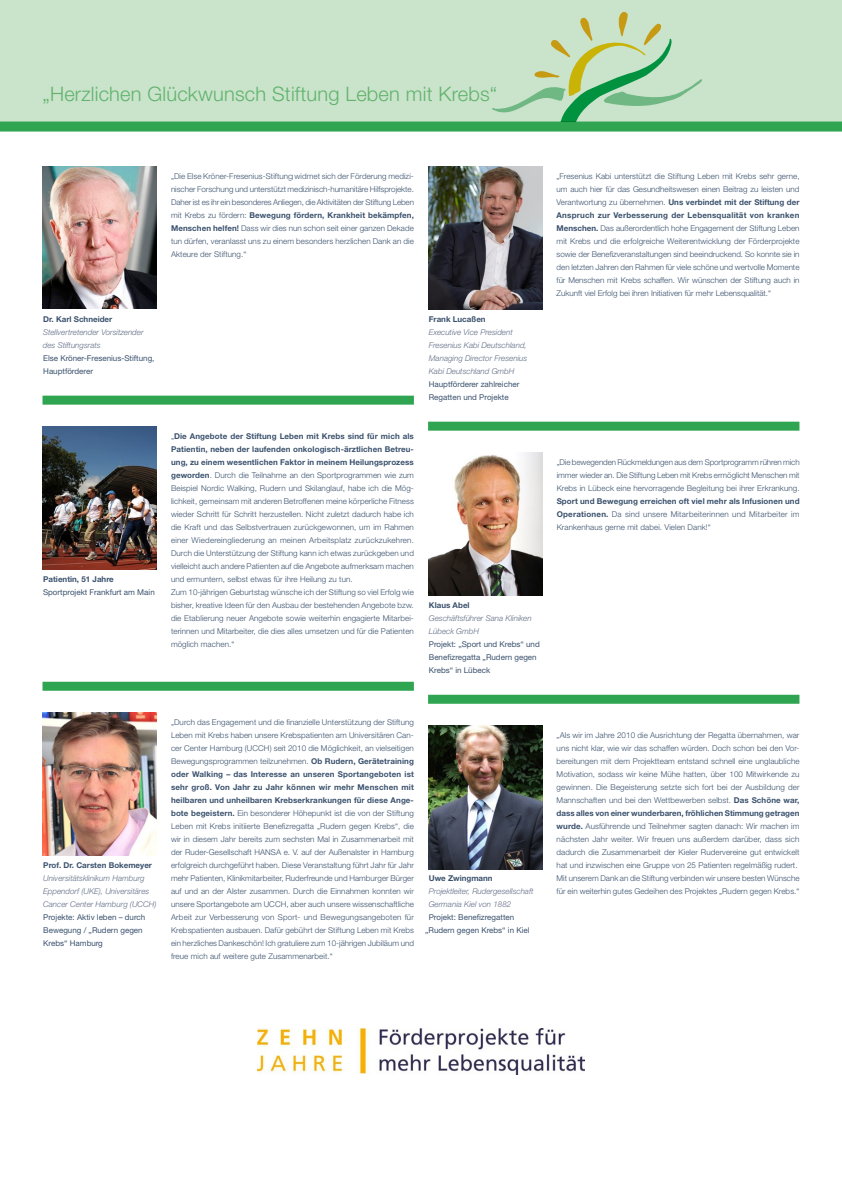
<style>
.page{position:relative;width:842px;height:1191px;background:#fff}
.page>*{position:absolute;margin:0;border:0;box-sizing:border-box;transform-origin:0 0}
.t1{font:300 20px "Helvetica Neue LT Std";letter-spacing:.01em;color:#61b36d}
.t2{font:300 8px/13px "Helvetica Neue LT Std";letter-spacing:.01em;color:#3a516d;text-align:justify}
.t3{font:italic 300 8px/13px "Helvetica Neue LT Std";color:#616e86}
.t4{font:8px/13px "Helvetica Neue LT Std";color:#3a516d}
.t5{font:700 8px "Helvetica Neue LT Std";color:#3a516d}
.s1{font-weight:700}
</style>
<div class="page">
<div style="left:0;top:0;width:842px;height:127px;background:#cae3cb"></div>
<div style="left:0;top:121px;width:842px;height:10px;background:#2fa551"></div>
<img style="left:43px;top:166px;width:114px;height:143px">
<img style="left:428px;top:166px;width:114px;height:143px">
<img style="left:428px;top:452px;width:114px;height:143px">
<img style="left:43px;top:426px;width:114px;height:143px">
<img style="left:43px;top:712px;width:114px;height:143px">
<img style="left:428px;top:725px;width:114px;height:144px">
<svg style="left:492px;top:12px;width:210px;height:110px"></svg>
<div style="left:43px;top:395px;width:371px;height:9px;background:#2fa551"></div>
<div style="left:428px;top:421px;width:371px;height:9px;background:#2fa551"></div>
<div style="left:43px;top:681px;width:371px;height:9px;background:#2fa551"></div>
<div style="left:428px;top:694px;width:371px;height:9px;background:#2fa551"></div>
<img style="left:258px;top:1028px;width:326px;height:47px">
<h1 class="t1" style="left:42px;top:82px;width:456px">„Herzlichen Glückwunsch Stiftung Leben mit Krebs“</h1>
<p class="t2" style="left:171px;top:169px;width:244px">„Die Else Kröner-Fresenius-Stiftung widmet sich der Förderung medizi&shy;nischer Forschung und unterstützt medizinisch-humanitäre Hilfsprojekte.<br>Daher ist es ihr ein besonderes Anliegen, die Aktivitäten der Stiftung Leben mit Krebs zu fördern: <span class="s1">Bewegung fördern, Krankheit bekämpfen, Menschen helfen!</span> Dass wir dies nun schon seit einer ganzen Dekade tun dürfen, veranlasst uns zu einem besonders herzlichen Dank an die Akteure der Stiftung.“</p>
<p class="t5" style="left:43px;top:314px;width:71px">Dr. Karl Schneider</p>
<p class="t3" style="left:43px;top:326px;width:102px">Stellvertretender Vorsitzender des Stiftungsrats</p>
<p class="t4" style="left:43px;top:352px;width:113px">Else Kröner-Fresenius-Stiftung,<br>Hauptförderer</p>
<p class="t5" style="left:43px;top:574px;width:72px">Patientin, 51 Jahre</p>
<p class="t4" style="left:43px;top:586px;width:113px">Sportprojekt Frankfurt am Main</p>
<p class="t2" style="left:171px;top:429px;width:244px;text-align:left">„<span class="s1">Die Angebote der Stiftung Leben mit Krebs sind für mich als Patientin, neben der laufenden onkologisch-ärztlichen Betreu&shy;ung, zu einem wesentlichen Faktor in meinem Heilungsprozess geworden</span>. Durch die Teilnahme an den Sportprogrammen wie zum Beispiel Nordic Walking, Rudern und Skilanglauf, habe ich die Mög&shy;lichkeit, gemeinsam mit anderen Betroffenen meine körperliche Fitness wieder Schritt für Schritt herzustellen. Nicht zuletzt dadurch habe ich die Kraft und das Selbstvertrauen zurückgewonnen, um im Rahmen einer Wiedereingliederung an meinen Arbeitsplatz zurückzukehren.<br>Durch die Unterstützung der Stiftung kann ich etwas zurückgeben und vielleicht auch andere Patienten auf die Angebote aufmerksam machen und ermuntern, selbst etwas für ihre Heilung zu tun.<br>Zum 10-jährigen Geburtstag wünsche ich der Stiftung so viel Erfolg wie bisher, kreative Ideen für den Ausbau der bestehenden Angebote bzw. die Etablierung neuer Angebote sowie weiterhin engagierte Mitarbei&shy;terinnen und Mitarbeiter, die dies alles umsetzen und für die Patienten möglich machen.“</p>
<p class="t5" style="left:429px;top:314px;width:58px">Frank Lucaßen</p>
<p class="t3" style="left:429px;top:326px;width:100px">Executive Vice President<br>Fresenius Kabi Deutschland,<br>Managing Director Fresenius<br>Kabi Deutschland GmbH</p>
<p class="t4" style="left:429px;top:378px;width:92px">Hauptförderer zahlreicher<br>Regatten und Projekte</p>
<p class="t5" style="left:429px;top:600px;width:42px">Klaus Abel</p>
<p class="t3" style="left:429px;top:612px;width:104px">Geschäftsführer Sana Kliniken<br>Lübeck GmbH</p>
<p class="t4" style="left:429px;top:638px;width:112px">Projekt: „Sport und Krebs“ und<br>Benefizregatta „Rudern gegen<br>Krebs“ in Lübeck</p>
<p class="t2" style="left:557px;top:169px;width:244px">„Fresenius Kabi unterstützt die Stiftung Leben mit Krebs sehr gerne, um auch hier für das Gesundheitswesen einen Beitrag zu leisten und Verantwortung zu übernehmen. <span class="s1">Uns verbindet mit der Stiftung der Anspruch zur Verbesserung der Lebensqualität von kranken Menschen.</span> Das außerordentlich hohe Engagement der Stiftung Leben mit Krebs und die erfolgreiche Weiterentwicklung der Förderprojekte sowie der Benefizveranstaltungen sind beeindruckend. So konnte sie in den letzten Jahren den Rahmen für viele schöne und wertvolle Momente für Menschen mit Krebs schaffen. Wir wünschen der Stiftung auch in Zukunft viel Erfolg bei ihren Initiativen für mehr Lebensqualität.“</p>
<p class="t2" style="left:557px;top:455px;width:244px">„Die bewegenden Rückmeldungen aus dem Sportprogramm rühren mich immer wieder an. Die Stiftung Leben mit Krebs ermöglicht Menschen mit Krebs in Lübeck eine hervorragende Begleitung bei ihrer Erkrankung.</p>
<p class="t2" style="left:557px;top:494px;width:244px"><span class="s1">Sport und Bewegung erreichen oft viel mehr als Infusionen und Operationen.</span> Da sind unsere Mitarbeiterinnen und Mitarbeiter im Krankenhaus gerne mit dabei. Vielen Dank!“</p>
<p class="t5" style="left:43px;top:860px;width:110px">Prof. Dr. Carsten Bokemeyer</p>
<p class="t3" style="left:43px;top:872px;width:115px">Universitätsklinikum Hamburg<br>Eppendorf (UKE), Universitäres<br>Cancer Center Hamburg (UCCH)</p>
<p class="t4" style="left:43px;top:911px;width:104px">Projekte: Aktiv leben – durch<br>Bewegung / „Rudern gegen<br>Krebs“ Hamburg</p>
<p class="t2" style="left:171px;top:715px;width:244px">„Durch das Engagement und die finanzielle Unterstützung der Stiftung Leben mit Krebs haben unsere Krebspatienten am Universitären Can&shy;cer Center Hamburg (UCCH) seit 2010 die Möglichkeit, an vielseitigen Bewegungsprogrammen teilzunehmen. <span class="s1">Ob Rudern, Gerätetraining oder Walking – das Interesse an unseren Sportangeboten ist sehr groß. Von Jahr zu Jahr können wir mehr Menschen mit heilbaren und unheilbaren Krebserkrankungen für diese Ange&shy;bote begeistern.</span> Ein besonderer Höhepunkt ist die von der Stiftung Leben mit Krebs initiierte Benefizregatta „Rudern gegen Krebs“, die wir in diesem Jahr bereits zum sechsten Mal in Zusammenarbeit mit der Ruder-Gesellschaft HANSA e. V. auf der Außenalster in Hamburg erfolgreich durchgeführt haben. Diese Veranstaltung führt Jahr für Jahr mehr Patienten, Klinikmitarbeiter, Ruderfreunde und Hamburger Bürger auf und an der Alster zusammen. Durch die Einnahmen konnten wir unsere Sportangebote am UCCH, aber auch unsere wissenschaftliche Arbeit zur Verbesserung von Sport- und Bewegungsangeboten für Krebspatienten ausbauen. Dafür gebührt der Stiftung Leben mit Krebs ein herzliches Dankeschön! Ich gratuliere zum 10-jährigen Jubiläum und freue mich auf weitere gute Zusammenarbeit.“</p>
<p class="t5" style="left:429px;top:873px;width:65px">Uwe Zwingmann</p>
<p class="t3" style="left:429px;top:885px;width:106px">Projektleiter, Rudergesellschaft<br>Germania Kiel von 1882</p>
<p class="t4" style="left:425px;top:911px;width:106px;text-indent:4px">Projekt: Benefizregatten „Rudern gegen Krebs“ in Kiel</p>
<p class="t2" style="left:557px;top:728px;width:244px;text-align:left">„Als wir im Jahre 2010 die Ausrichtung der Regatta übernahmen, war uns nicht klar, wie wir das schaffen würden. Doch schon bei den Vor&shy;bereitungen mit dem Projektteam entstand schnell eine unglaubliche Motivation, sodass wir keine Mühe hatten, über 100 Mitwirkende zu gewinnen. Die Begeisterung setzte sich fort bei der Ausbildung der Mannschaften und bei den Wettbewerben selbst. <span class="s1">Das Schöne war, dass alles von einer wunderbaren, fröhlichen Stimmung getragen wurde.</span> Ausführende und Teilnehmer sagten danach: Wir machen im nächsten Jahr weiter. Wir freuen uns außerdem darüber, dass sich dadurch die Zusammenarbeit der Kieler Rudervereine gut entwickelt hat und inzwischen eine Gruppe von 25 Patienten regelmäßig rudert.<br>Mit unserem Dank an die Stiftung verbinden wir unsere besten Wünsche für ein weiterhin gutes Gedeihen des Projektes „Rudern gegen Krebs.“</p>
</div>
